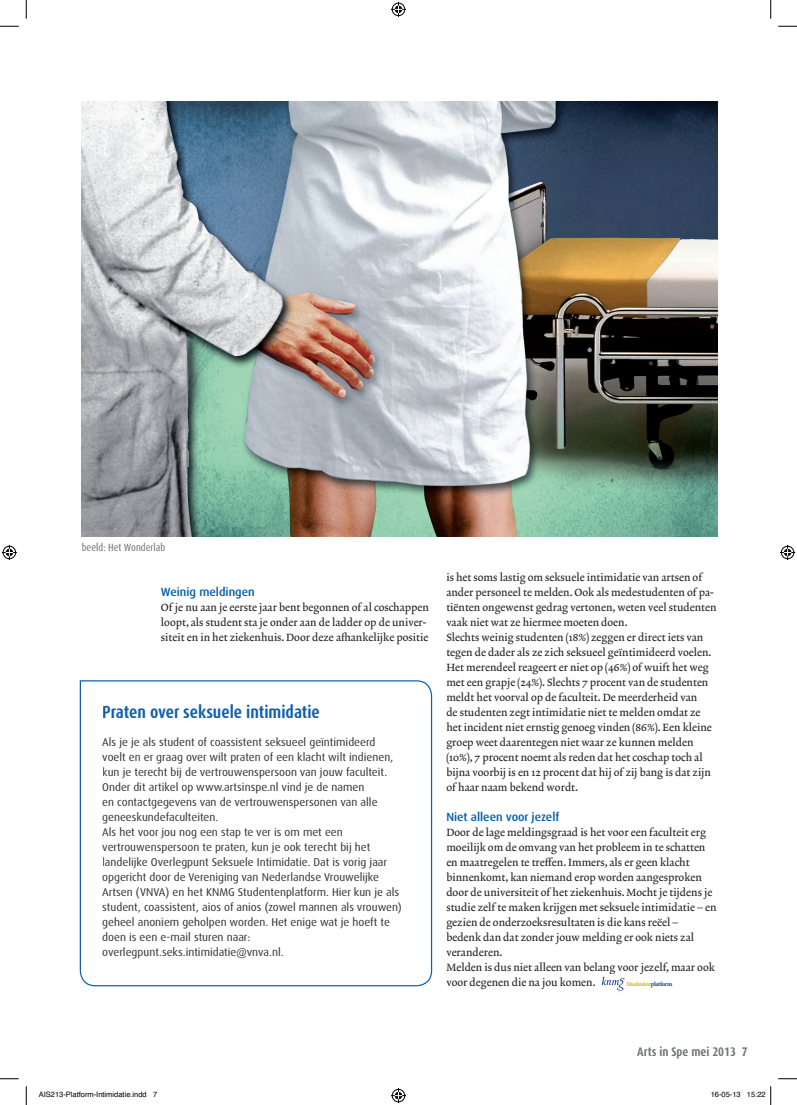
<style>
.page{position:relative;width:797px;height:1105px;background:#fff}
.page>*{position:absolute;margin:0;border:0;box-sizing:border-box;transform-origin:0 0}
.t1{font:700 condensed 17.5px "Dax Pro";color:#1160ae}
.t2{font:700 condensed 12.5px "Dax Pro";color:#6d7474}
.t3{font:500 11.88px "Dax Pro";color:#015aaa}
.t4{font:11.25px/15px "Dax Pro";color:#312f30}
.t5{font:10.62px/15px "Lexicon No 2 Roman A";color:#231f20}
.t6{font:condensed 10.62px "Dax Pro";color:#6c6d70}
.t7{font:7.5px "Helvetica";color:#000}
.t8{font:italic 700 6.25px "Minion Pro";letter-spacing:-.03em;color:#b8b309}
.s1{font-style:normal;color:#103d8c}
</style>
<div class="page">
<svg style="left:80px;top:680px;width:352px;height:306px"></svg>
<svg style="left:601px;top:976px;width:24px;height:17px"></svg>
<img style="left:81px;top:101px;width:636px;height:435px">
<svg style="left:0;top:25px;width:19px;height:2px"></svg>
<svg style="left:778px;top:25px;width:19px;height:2px"></svg>
<svg style="left:0;top:1078px;width:19px;height:1px"></svg>
<svg style="left:778px;top:1078px;width:19px;height:1px"></svg>
<svg style="left:25px;top:0;width:2px;height:19px"></svg>
<svg style="left:25px;top:1086px;width:2px;height:19px"></svg>
<svg style="left:770px;top:0;width:1px;height:19px"></svg>
<svg style="left:391px;top:2px;width:15px;height:15px"></svg>
<svg style="left:391px;top:1088px;width:15px;height:15px"></svg>
<svg style="left:2px;top:545px;width:15px;height:15px"></svg>
<svg style="left:780px;top:545px;width:15px;height:15px"></svg>
<svg style="left:770px;top:1086px;width:1px;height:19px"></svg>
<p class="t6" style="left:82px;top:541px;width:85px">beeld: Het Wonderlab</p>
<p class="t3" style="left:161px;top:584px;width:95px">Weinig meldingen</p>
<p class="t5" style="left:161px;top:601px;width:269px">Of je nu aan je eerste jaar bent begonnen of al coschappen loopt, als student sta je onder aan de ladder op de univer&shy;siteit en in het ziekenhuis. Door deze afhankelijke positie</p>
<h1 class="t1" style="left:102px;top:700px;width:219px">Praten over seksuele intimidatie</h1>
<p class="t4" style="left:102px;top:735px;width:301px">Als je je als student of coassistent seksueel geïntimideerd voelt en er graag over wilt praten of een klacht wilt indienen, kun je terecht bij de vertrouwenspersoon van jouw faculteit.<br>Onder dit artikel op www.artsinspe.nl vind je de namen<br>en contactgegevens van de vertrouwenspersonen van alle geneeskundefaculteiten.<br>Als het voor jou nog een stap te ver is om met een vertrouwenspersoon te praten, kun je ook terecht bij het landelijke Overlegpunt Seksuele Intimidatie. Dat is vorig jaar opgericht door de Vereniging van Nederlandse Vrouwelijke Artsen (VNVA) en het KNMG Studentenplatform. Hier kun je als student, coassistent, aios of anios (zowel mannen als vrouwen) geheel anoniem geholpen worden. Het enige wat je hoeft te doen is een e-mail sturen naar: overlegpunt.seks.intimidatie@vnva.nl.</p>
<p class="t5" style="left:446px;top:571px;width:272px">is het soms lastig om seksuele intimidatie van artsen of ander personeel te melden. Ook als medestudenten of pa&shy;tiënten ongewenst gedrag vertonen, weten veel studenten vaak niet wat ze hiermee moeten doen.<br>Slechts weinig studenten (18%) zeggen er direct iets van tegen de dader als ze zich seksueel geïntimideerd voelen.<br>Het merendeel reageert er niet op (46%) of wuift het weg met een grapje (24%). Slechts 7 procent van de studenten meldt het voorval op de faculteit. De meerderheid van<br>de studenten zegt intimidatie niet te melden omdat ze het incident niet ernstig genoeg vinden (86%). Een kleine groep weet daarentegen niet waar ze kunnen melden (10%), 7 procent noemt als reden dat het coschap toch al bijna voorbij is en 12 procent dat hij of zij bang is dat zijn of haar naam bekend wordt.</p>
<p class="t3" style="left:446px;top:809px;width:114px">Niet alleen voor jezelf</p>
<p class="t5" style="left:446px;top:826px;width:272px">Door de lage meldingsgraad is het voor een faculteit erg moeilijk om de omvang van het probleem in te schatten en maatregelen te treffen. Immers, als er geen klacht binnenkomt, kan niemand erop worden aangesproken door de universiteit of het ziekenhuis. Mocht je tijdens je studie zelf te maken krijgen met seksuele intimidatie – en gezien de onderzoeksresultaten is die kans reëel –<br>bedenk dan dat zonder jouw melding er ook niets zal veranderen.<br>Melden is dus niet alleen van belang voor jezelf, maar ook voor degenen die na jou komen.</p>
<p class="t8" style="left:626px;top:980px;width:47px">Studenten<span class="s1">platform</span></p>
<p class="t2" style="left:637px;top:1043px;width:112px">Arts in Spe mei 2013 7</p>
<p class="t7" style="left:39px;top:1089px;width:120px">AIS213-Platform-Intimidatie.indd 7</p>
<p class="t7" style="left:710px;top:1089px;width:57px">16-05-13 15:22</p>
</div>
